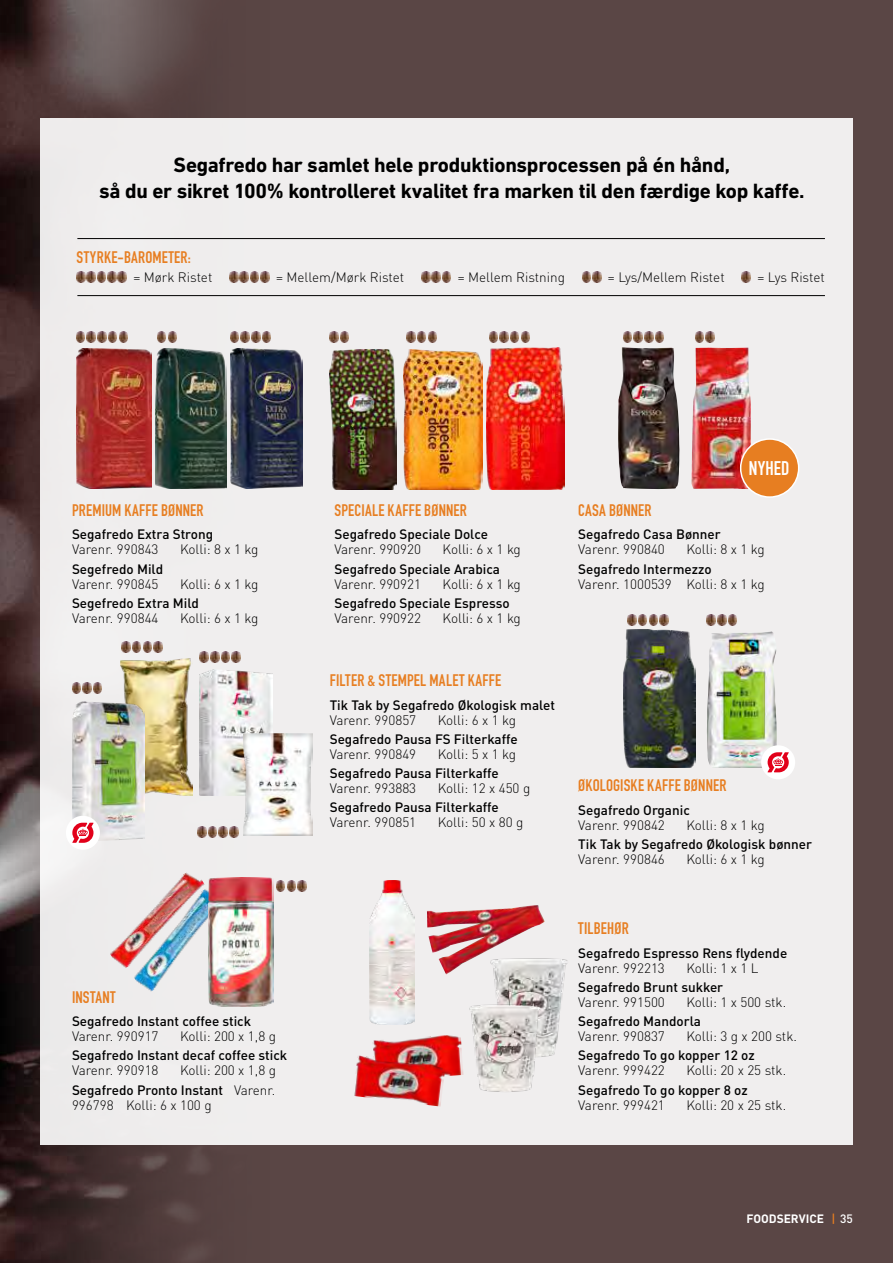
<style>
.page{position:relative;width:893px;height:1263px;background:#5a4645}
.page>*{position:absolute;margin:0;border:0;box-sizing:border-box;transform-origin:0 0}
.t1{font:700 21px/25.5px "DIN Next LT Pro";letter-spacing:-.015em;color:#000;text-align:center}
.t2{font:700 19.5px "DIN Condensed";letter-spacing:.015em;color:#fff}
.t3{font:700 16.5px "DIN Condensed";letter-spacing:.015em;color:#e77e21}
.t4{font:300 13.5px "DINOT";color:#000}
.t5{font:500 13.5px/19.2px "DINOT";color:#000;text-align:right}
.t6{font:700 12px "DINOT";color:#fff}
.s1{font-weight:300}
.s2{font-weight:500;color:#e77e21}
.s3{font-weight:500}
</style>
<div class="page">
<img style="left:0;top:0;width:287px;height:1263px">
<div style="left:40px;top:118px;width:813px;height:1026px;background:#f0eeee"></div>
<svg style="left:76px;top:331px;width:52px;height:11px"></svg>
<svg style="left:157px;top:331px;width:20px;height:11px"></svg>
<svg style="left:230px;top:331px;width:41px;height:11px"></svg>
<img style="left:691px;top:348px;width:60px;height:141px">
<svg style="left:330px;top:331px;width:19px;height:11px"></svg>
<svg style="left:407px;top:331px;width:30px;height:11px"></svg>
<svg style="left:72px;top:682px;width:30px;height:11px"></svg>
<svg style="left:707px;top:614px;width:30px;height:11px"></svg>
<svg style="left:276px;top:880px;width:30px;height:11px"></svg>
<svg style="left:489px;top:331px;width:41px;height:11px"></svg>
<svg style="left:200px;top:652px;width:40px;height:11px"></svg>
<svg style="left:122px;top:642px;width:40px;height:11px"></svg>
<svg style="left:628px;top:614px;width:40px;height:11px"></svg>
<svg style="left:197px;top:826px;width:41px;height:11px"></svg>
<img style="left:156px;top:349px;width:70px;height:139px">
<img style="left:77px;top:349px;width:74px;height:139px">
<img style="left:230px;top:349px;width:72px;height:139px">
<img style="left:330px;top:350px;width:67px;height:139px">
<img style="left:404px;top:349px;width:78px;height:140px">
<img style="left:487px;top:348px;width:78px;height:141px">
<img style="left:200px;top:670px;width:72px;height:126px">
<img style="left:121px;top:659px;width:72px;height:137px">
<img style="left:243px;top:734px;width:70px;height:101px">
<img style="left:72px;top:701px;width:72px;height:139px">
<img style="left:624px;top:630px;width:71px;height:138px">
<img style="left:707px;top:631px;width:70px;height:137px">
<svg style="left:623px;top:331px;width:41px;height:11px"></svg>
<img style="left:618px;top:347px;width:61px;height:142px">
<svg style="left:695px;top:331px;width:19px;height:11px"></svg>
<img style="left:372px;top:1035px;width:91px;height:41px">
<img style="left:354px;top:1055px;width:92px;height:51px">
<img style="left:493px;top:958px;width:75px;height:97px">
<img style="left:463px;top:996px;width:89px;height:96px">
<img style="left:370px;top:881px;width:44px;height:143px">
<img style="left:427px;top:905px;width:118px;height:69px">
<svg style="left:77px;top:271px;width:49px;height:11px"></svg>
<svg style="left:230px;top:271px;width:39px;height:11px"></svg>
<svg style="left:422px;top:271px;width:29px;height:11px"></svg>
<svg style="left:582px;top:271px;width:19px;height:11px"></svg>
<svg style="left:742px;top:271px;width:8px;height:11px"></svg>
<hr style="left:77px;top:295px;width:748px;height:1px;background:#000">
<hr style="left:77px;top:238px;width:748px;height:1px;background:#000">
<img style="left:110px;top:872px;width:99px;height:87px">
<img style="left:114px;top:884px;width:95px;height:111px">
<img style="left:209px;top:877px;width:65px;height:129px">
<div style="left:761px;top:745px;width:34px;height:34px;background:#fff;border-radius:50%"></div>
<svg style="left:767px;top:752px;width:22px;height:20px"></svg>
<div style="left:66px;top:816px;width:34px;height:34px;background:#fff;border-radius:50%"></div>
<svg style="left:72px;top:823px;width:22px;height:20px"></svg>
<div style="left:741px;top:439px;width:58px;height:58px;background:#e77e21;border-radius:50%"></div>
<div style="left:740px;top:438px;width:59px;height:60px;border:2px solid #fff;border-radius:50%"></div>
<h1 class="t1" style="left:99px;top:152px;width:707px">Segafredo har samlet hele produktionsprocessen på én hånd,<br>så du er sikret 100% kontrolleret kvalitet fra marken til den færdige kop kaffe.</h1>
<p class="t3" style="left:77px;top:246px;width:116px">STYRKE-BAROMETER:</p>
<p class="t4" style="left:133px;top:269px;width:81px">= Mørk Ristet</p>
<p class="t4" style="left:276px;top:269px;width:130px">= Mellem/Mørk Ristet</p>
<p class="t4" style="left:458px;top:269px;width:109px">= Mellem Ristning</p>
<p class="t4" style="left:608px;top:269px;width:118px">= Lys/Mellem Ristet</p>
<p class="t4" style="left:757px;top:269px;width:69px">= Lys Ristet</p>
<p class="t3" style="left:72px;top:499px;width:133px">PREMIUM KAFFE BØNNER</p>
<p class="t5" style="left:72px;top:525px;width:143px">Segafredo Extra Strong</p>
<p class="t4" style="left:72px;top:541px;width:88px">Varenr. 990843</p>
<p class="t4" style="left:180px;top:541px;width:80px">Kolli: 8 x 1 kg</p>
<p class="t5" style="left:72px;top:559px;width:93px">Segefredo Mild</p>
<p class="t4" style="left:72px;top:575px;width:88px">Varenr. 990845</p>
<p class="t4" style="left:180px;top:575px;width:80px">Kolli: 6 x 1 kg</p>
<p class="t5" style="left:72px;top:593px;width:128px">Segefredo Extra Mild</p>
<p class="t4" style="left:72px;top:610px;width:88px">Varenr. 990844</p>
<p class="t4" style="left:180px;top:610px;width:80px">Kolli: 6 x 1 kg</p>
<p class="t3" style="left:72px;top:986px;width:45px">INSTANT</p>
<p class="t5" style="left:72px;top:1011px;width:181px">Segafredo Instant coffee stick</p>
<p class="t4" style="left:72px;top:1028px;width:88px">Varenr. 990917</p>
<p class="t4" style="left:180px;top:1028px;width:98px">Kolli: 200 x 1,8 g</p>
<p class="t5" style="left:72px;top:1045px;width:217px">Segafredo Instant decaf coffee stick</p>
<p class="t4" style="left:72px;top:1062px;width:88px">Varenr. 990918</p>
<p class="t5" style="left:72px;top:1060px;width:206px"><span class="s1">Kolli: 200 x 1,8 g<br></span>Segafredo Pronto Instant <span class="s1">Varenr.</span></p>
<p class="t4" style="left:72px;top:1096px;width:141px">996798 Kolli: 6 x 100 g</p>
<p class="t3" style="left:334px;top:499px;width:134px">SPECIALE KAFFE BØNNER</p>
<p class="t5" style="left:334px;top:525px;width:155px">Segafredo Speciale Dolce</p>
<p class="t4" style="left:334px;top:541px;width:88px">Varenr. 990920</p>
<p class="t4" style="left:442px;top:541px;width:80px">Kolli: 6 x 1 kg</p>
<p class="t5" style="left:334px;top:559px;width:167px">Segafredo Speciale Arabica</p>
<p class="t4" style="left:334px;top:575px;width:88px">Varenr. 990921</p>
<p class="t4" style="left:442px;top:575px;width:80px">Kolli: 6 x 1 kg</p>
<p class="t5" style="left:334px;top:593px;width:177px">Segafredo Speciale Espresso</p>
<p class="t4" style="left:334px;top:610px;width:88px">Varenr. 990922</p>
<p class="t4" style="left:442px;top:610px;width:80px">Kolli: 6 x 1 kg</p>
<p class="t3" style="left:330px;top:669px;width:173px">FILTER &amp; STEMPEL MALET KAFFE</p>
<p class="t5" style="left:330px;top:695px;width:227px">Tik Tak by Segafredo Økologisk malet</p>
<p class="t4" style="left:330px;top:711px;width:88px">Varenr. 990857</p>
<p class="t4" style="left:438px;top:711px;width:80px">Kolli: 6 x 1 kg</p>
<p class="t5" style="left:330px;top:729px;width:190px">Segafredo Pausa FS Filterkaffe</p>
<p class="t4" style="left:330px;top:746px;width:88px">Varenr. 990849</p>
<p class="t4" style="left:438px;top:746px;width:80px">Kolli: 5 x 1 kg</p>
<p class="t5" style="left:330px;top:763px;width:171px">Segafredo Pausa Filterkaffe</p>
<p class="t4" style="left:330px;top:780px;width:88px">Varenr. 993883</p>
<p class="t4" style="left:438px;top:780px;width:94px">Kolli: 12 x 450 g</p>
<p class="t5" style="left:330px;top:798px;width:171px">Segafredo Pausa Filterkaffe</p>
<p class="t4" style="left:330px;top:814px;width:88px">Varenr. 990851</p>
<p class="t4" style="left:438px;top:814px;width:87px">Kolli: 50 x 80 g</p>
<h2 class="t2" style="left:749px;top:455px;width:42px">NYHED</h2>
<p class="t3" style="left:578px;top:499px;width:75px">CASA BØNNER</p>
<p class="t5" style="left:578px;top:525px;width:144px">Segafredo Casa Bønner</p>
<p class="t4" style="left:578px;top:541px;width:88px">Varenr. 990840</p>
<p class="t4" style="left:686px;top:541px;width:80px">Kolli: 8 x 1 kg</p>
<p class="t5" style="left:578px;top:559px;width:135px">Segafredo Intermezzo</p>
<p class="t4" style="left:578px;top:575px;width:188px">Varenr. 1000539 Kolli: 8 x 1 kg</p>
<p class="t3" style="left:578px;top:774px;width:150px">ØKOLOGISKE KAFFE BØNNER</p>
<p class="t5" style="left:578px;top:800px;width:113px">Segafredo Organic</p>
<p class="t4" style="left:578px;top:816px;width:88px">Varenr. 990842</p>
<p class="t4" style="left:686px;top:816px;width:80px">Kolli: 8 x 1 kg</p>
<p class="t5" style="left:578px;top:834px;width:235px">Tik Tak by Segafredo Økologisk bønner</p>
<p class="t4" style="left:578px;top:851px;width:88px">Varenr. 990846</p>
<p class="t4" style="left:686px;top:851px;width:80px">Kolli: 6 x 1 kg</p>
<p class="t3" style="left:578px;top:917px;width:52px">TILBEHØR</p>
<p class="t5" style="left:578px;top:943px;width:210px">Segafredo Espresso Rens flydende</p>
<p class="t4" style="left:578px;top:959px;width:88px">Varenr. 992213</p>
<p class="t4" style="left:686px;top:959px;width:74px">Kolli: 1 x 1 L</p>
<p class="t5" style="left:578px;top:977px;width:146px">Segafredo Brunt sukker</p>
<p class="t4" style="left:578px;top:993px;width:88px">Varenr. 991500</p>
<p class="t4" style="left:686px;top:993px;width:101px">Kolli: 1 x 500 stk.</p>
<p class="t5" style="left:578px;top:1011px;width:124px">Segafredo Mandorla</p>
<p class="t4" style="left:578px;top:1028px;width:88px">Varenr. 990837</p>
<p class="t4" style="left:686px;top:1028px;width:112px">Kolli: 3 g x 200 stk.</p>
<p class="t5" style="left:578px;top:1045px;width:178px">Segafredo To go kopper 12 oz</p>
<p class="t4" style="left:578px;top:1062px;width:88px">Varenr. 999422</p>
<p class="t4" style="left:686px;top:1062px;width:101px">Kolli: 20 x 25 stk.</p>
<p class="t5" style="left:578px;top:1080px;width:171px">Segafredo To go kopper 8 oz</p>
<p class="t4" style="left:578px;top:1096px;width:88px">Varenr. 999421</p>
<p class="t4" style="left:686px;top:1096px;width:101px">Kolli: 20 x 25 stk.</p>
<p class="t6" style="left:746px;top:1211px;width:108px">FOODSERVICE <span class="s2">|</span> <span class="s3">35</span></p>
</div>
